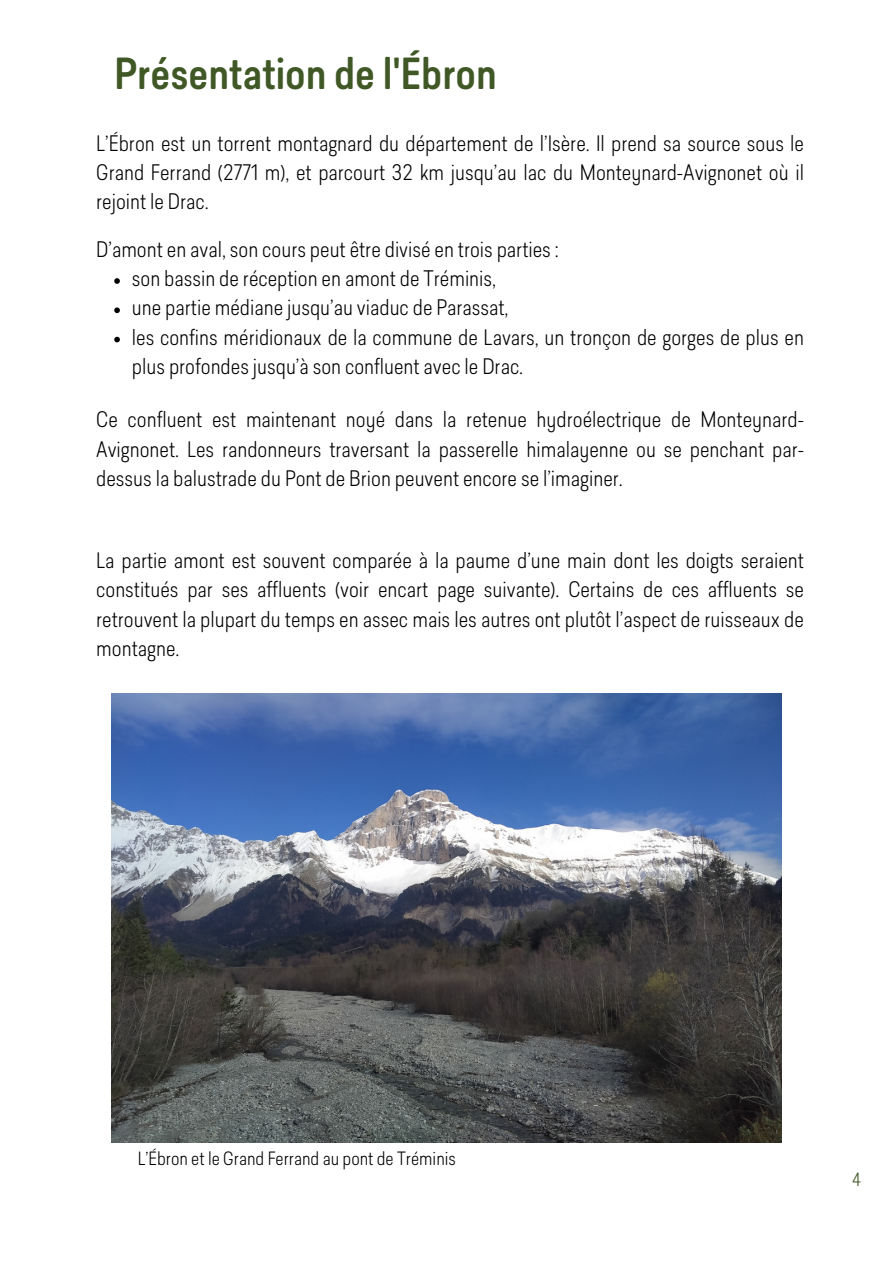
<style>
.page{position:relative;width:893px;height:1264px;background:#fff}
.page>*{position:absolute;margin:0;border:0;box-sizing:border-box;transform-origin:0 0}
.t1{font:500 42px "Predige Rounded";color:#3f5825}
.t2{font:300 21px/29.2px "Predige Rounded";color:#000;text-align:justify}
.t3{font:300 18px "Predige Rounded";color:#000}
.t4{font:300 18px "Predige Rounded";color:#3f5825}
</style>
<div class="page">
<img style="left:112px;top:693px;width:668px;height:449px">
<svg style="left:114px;top:278px;width:6px;height:6px"></svg>
<svg style="left:114px;top:307px;width:6px;height:6px"></svg>
<svg style="left:114px;top:337px;width:6px;height:5px"></svg>
<p class="t1" style="left:114px;top:57px;width:384px">Présentation de l'Ébron</p>
<p class="t2" style="left:96px;top:131px;width:709px">L’Ébron est un torrent montagnard du département de l’Isère. Il prend sa source sous le Grand Ferrand (2771 m), et parcourt 32 km jusqu’au lac du Monteynard-Avignonet où il rejoint le Drac.</p>
<p class="t2" style="left:96px;top:237px;width:464px">D’amont en aval, son cours peut être divisé en trois parties :</p>
<p class="t2" style="left:132px;top:266px;width:365px">son bassin de réception en amont de Tréminis,</p>
<p class="t2" style="left:132px;top:295px;width:378px">une partie médiane jusqu’au viaduc de Parassat,</p>
<p class="t2" style="left:132px;top:325px;width:673px">les confins méridionaux de la commune de Lavars, un tronçon de gorges de plus en plus profondes jusqu’à son confluent avec le Drac.</p>
<p class="t2" style="left:96px;top:407px;width:709px">Ce confluent est maintenant noyé dans la retenue hydroélectrique de Monteynard-Avignonet. Les randonneurs traversant la passerelle himalayenne ou se penchant par&shy;dessus la balustrade du Pont de Brion peuvent encore se l’imaginer.</p>
<p class="t2" style="left:96px;top:548px;width:709px">La partie amont est souvent comparée à la paume d’une main dont les doigts seraient constitués par ses affluents (voir encart page suivante). Certains de ces affluents se retrouvent la plupart du temps en assec mais les autres ont plutôt l’aspect de ruisseaux de montagne.</p>
<p class="t3" style="left:138px;top:1151px;width:319px">L’Ébron et le Grand Ferrand au pont de Tréminis</p>
<p class="t4" style="left:851px;top:1172px;width:11px">4</p>
</div>
